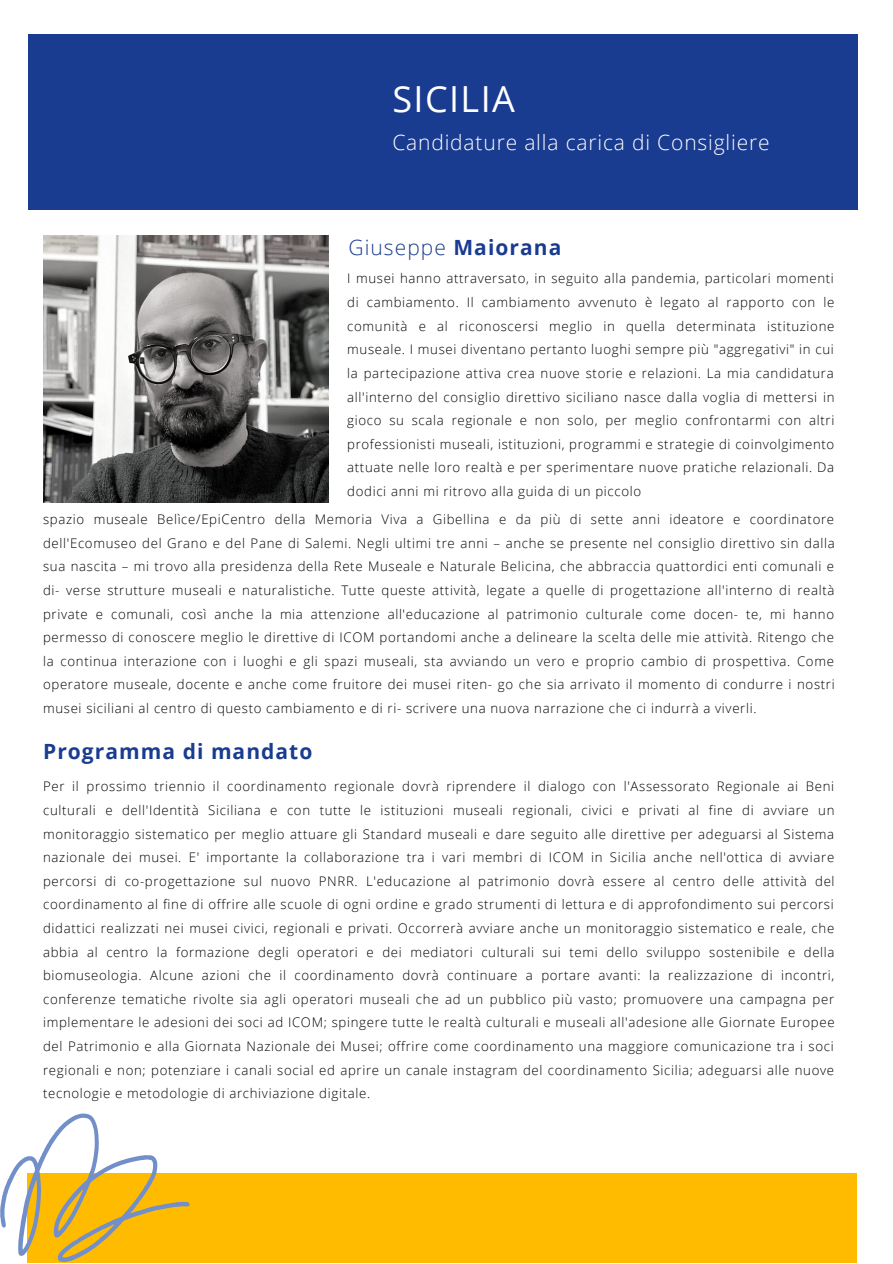
<style>
.page{position:relative;width:893px;height:1264px;background:#fff}
.page>*{position:absolute;margin:0;border:0;box-sizing:border-box;transform-origin:0 0}
.t1{font:36px "Open Sans";letter-spacing:.04em;color:#fff}
.t2{font:300 21px "Open Sans";letter-spacing:.04em;color:#fff}
.t3{font:700 21px "Open Sans";letter-spacing:.05em;color:#1a3c90}
.t4{font:300 21px "Open Sans";letter-spacing:.05em;color:#1a3c90}
.t5{font:300 13.2px/23.5px "Open Sans";letter-spacing:.05em;color:#000;text-align:justify}
.s1{font-weight:700}
</style>
<div class="page">
<div style="left:28px;top:35px;width:829px;height:175px;background:#1a3c90"></div>
<img style="left:43px;top:236px;width:286px;height:266px">
<div style="left:27px;top:1173px;width:829px;height:89px;background:#fb0"></div>
<svg style="left:0;top:1113px;width:190px;height:148px"></svg>
<h1 class="t1" style="left:392px;top:73px;width:124px">SICILIA</h1>
<h2 class="t2" style="left:392px;top:128px;width:379px">Candidature alla carica di Consigliere</h2>
<h2 class="t4" style="left:348px;top:233px;width:214px">Giuseppe <span class="s1">Maiorana</span></h2>
<p class="t5" style="left:347px;top:266px;width:488px">I musei hanno attraversato, in seguito alla pandemia, particolari momenti di cambiamento. Il cambiamento avvenuto è legato al rapporto con le comunità e al riconoscersi meglio in quella determinata istituzione museale. I musei diventano pertanto luoghi sempre più "aggregativi" in cui la partecipazione attiva crea nuove storie e relazioni. La mia candidatura all'interno del consiglio direttivo siciliano nasce dalla voglia di mettersi in gioco su scala regionale e non solo, per meglio confrontarmi con altri professionisti museali, istituzioni, programmi e strategie di coinvolgimento attuate nelle loro realtà e per sperimentare nuove pratiche relazionali. Da dodici anni mi ritrovo alla guida di un piccolo</p>
<p class="t5" style="left:43px;top:507px;width:793px;text-align:left">spazio museale Belìce/EpiCentro della Memoria Viva a Gibellina e da più di sette anni ideatore e coordinatore dell'Ecomuseo del Grano e del Pane di Salemi. Negli ultimi tre anni – anche se presente nel consiglio direttivo sin dalla sua nascita – mi trovo alla presidenza della Rete Museale e Naturale Belicina, che abbraccia quattordici enti comunali e di- verse strutture museali e naturalistiche. Tutte queste attività, legate a quelle di progettazione all'interno di realtà private e comunali, così anche la mia attenzione all'educazione al patrimonio culturale come docen- te, mi hanno permesso di conoscere meglio le direttive di ICOM portandomi anche a delineare la scelta delle mie attività. Ritengo che la continua interazione con i luoghi e gli spazi museali, sta avviando un vero e proprio cambio di prospettiva. Come operatore museale, docente e anche come fruitore dei musei riten- go che sia arrivato il momento di condurre i nostri musei siciliani al centro di questo cambiamento e di ri- scrivere una nuova narrazione che ci indurrà a viverli.</p>
<h2 class="t3" style="left:43px;top:737px;width:271px">Programma di mandato</h2>
<p class="t5" style="left:43px;top:774px;width:793px">Per il prossimo triennio il coordinamento regionale dovrà riprendere il dialogo con l'Assessorato Regionale ai Beni culturali e dell'Identità Siciliana e con tutte le istituzioni museali regionali, civici e privati al fine di avviare un monitoraggio sistematico per meglio attuare gli Standard museali e dare seguito alle direttive per adeguarsi al Sistema nazionale dei musei. E' importante la collaborazione tra i vari membri di ICOM in Sicilia anche nell'ottica di avviare percorsi di co-progettazione sul nuovo PNRR. L'educazione al patrimonio dovrà essere al centro delle attività del coordinamento al fine di offrire alle scuole di ogni ordine e grado strumenti di lettura e di approfondimento sui percorsi didattici realizzati nei musei civici, regionali e privati. Occorrerà avviare anche un monitoraggio sistematico e reale, che abbia al centro la formazione degli operatori e dei mediatori culturali sui temi dello sviluppo sostenibile e della biomuseologia. Alcune azioni che il coordinamento dovrà continuare a portare avanti: la realizzazione di incontri, conferenze tematiche rivolte sia agli operatori museali che ad un pubblico più vasto; promuovere una campagna per implementare le adesioni dei soci ad ICOM; spingere tutte le realtà culturali e museali all'adesione alle Giornate Europee del Patrimonio e alla Giornata Nazionale dei Musei; offrire come coordinamento una maggiore comunicazione tra i soci regionali e non; potenziare i canali social ed aprire un canale instagram del coordinamento Sicilia; adeguarsi alle nuove tecnologie e metodologie di archiviazione digitale.</p>
</div>
